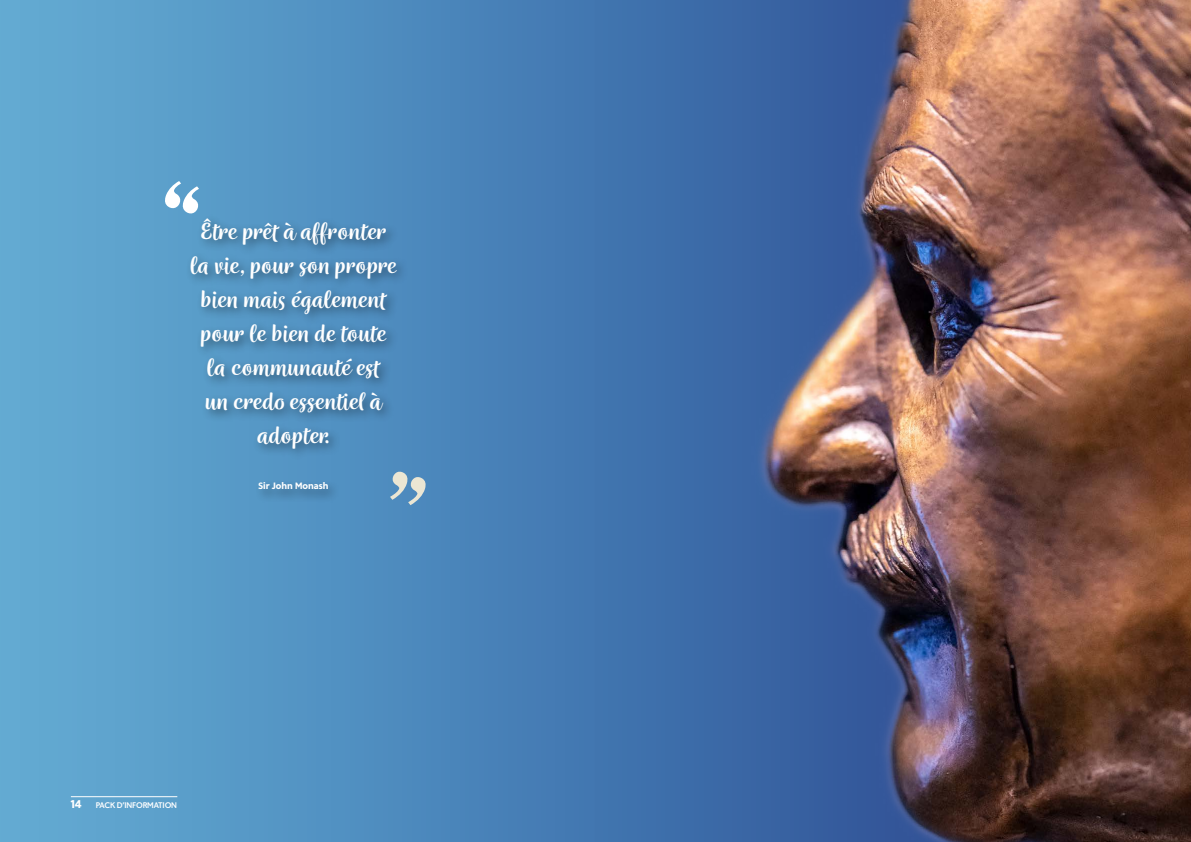
<style>
.page{position:relative;width:1191px;height:842px;background:#fff}
.page>*{position:absolute;margin:0;border:0;box-sizing:border-box;transform-origin:0 0}
.t1{font:500 27px/34px "Wreath";color:#fff;text-align:center}
.t2{font:700 11px "Monash Text";color:#fff}
.t3{font:700 9px "Monash Text";color:#fff}
.t4{font:600 8px "Monash Text";letter-spacing:-.02em;color:#fff}
</style>
<div class="page">
<svg style="left:0;top:0;width:595px;height:842px;background:#5392c3"></svg>
<img style="left:595px;top:0;width:596px;height:842px">
<hr style="left:71px;top:796px;width:106px;height:1px;background:#fff">
<div style="left:185px;top:213px;width:224px;height:290px;background:#000;opacity:.45"></div>
<svg style="left:164px;top:181px;width:35px;height:33px"></svg>
<svg style="left:390px;top:471px;width:36px;height:34px"></svg>
<p class="t1" style="left:190px;top:216px;width:208px">Être prêt à affronter la vie, pour son propre bien mais également pour le bien de toute la communauté est<br>un credo essentiel à adopter.</p>
<p class="t3" style="left:259px;top:480px;width:71px">Sir John Monash</p>
<p class="t2" style="left:71px;top:797px;width:12px">14</p>
<p class="t4" style="left:96px;top:800px;width:83px">PACK D’INFORMATION</p>
</div>
